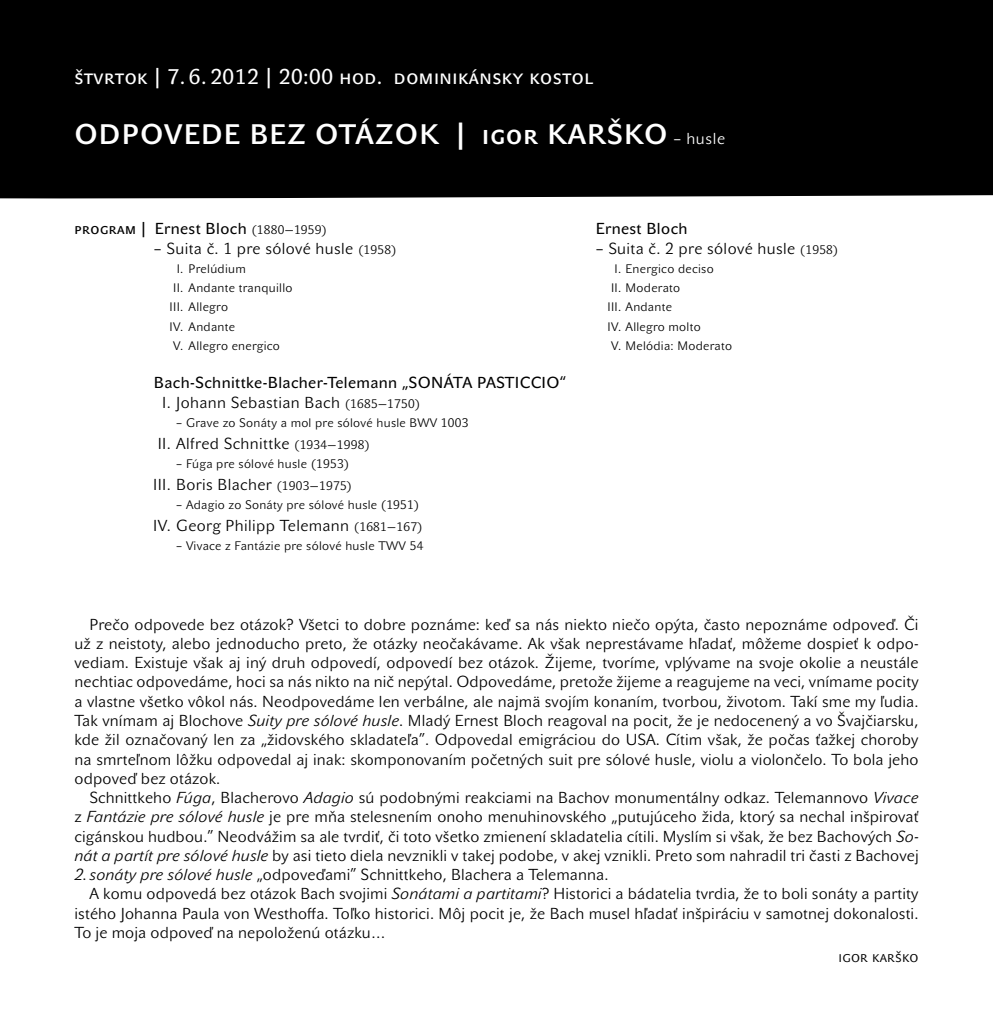
<style>
.page{position:relative;width:993px;height:1032px;background:#fff}
.page>*{position:absolute;margin:0;border:0;box-sizing:border-box;transform-origin:0 0}
.t1{font:28px "John Sans Medium Pro";letter-spacing:.04em;color:#fff}
.t2{font:21px "John Sans Text Pro";letter-spacing:.025em;color:#fff}
.t3{font:15.75px/19.2px "John Sans Lite Pro";letter-spacing:.01em;color:#000;text-align:justify}
.t4{font:15.75px "John Sans Text Pro";letter-spacing:.025em;color:#000}
.t5{font:12.25px/19.2px "John Sans Lite Pro";letter-spacing:.025em;color:#000}
.s1{font-family:"John Sans Lite Pro";font-size:15.75px}
.s2{font-family:"John Sans Lite Pro";font-size:12.25px}
.s3{font-size:12.25px}
.s4{font-style:italic}
</style>
<div class="page">
<div style="left:0;top:0;width:992px;height:198px;background:#000"></div>
<h2 class="t2" style="left:74px;top:65px;width:520px">štvrtok | 7. 6. 2012 | 20:00 hod. dominikánsky kostol</h2>
<h1 class="t1" style="left:74px;top:118px;width:652px">ODPOVEDE BEZ OTÁZOK | igor KARŠKO <span class="s1">– husle</span></h1>
<p class="t4" style="left:74px;top:220px;width:254px">program | Ernest Bloch <span class="s2">(1880—1959)</span></p>
<p class="t3" style="left:154px;top:239px;width:244px">– Suita č. 1 pre sólové husle <span class="s3">(1958)</span></p>
<p class="t5" style="left:169px;top:259px;width:124px;text-indent:7px">I. Prelúdium<br>II. Andante tranquillo<br>III. Allegro<br>IV. Andante<br>V. Allegro energico</p>
<p class="t4" style="left:154px;top:374px;width:413px">Bach-Schnittke-Blacher-Telemann „SONÁTA PASTICCIO“</p>
<p class="t3" style="left:162px;top:393px;width:259px">I. Johann Sebastian Bach <span class="s3">(1685—1750)</span></p>
<p class="t5" style="left:176px;top:413px;width:294px">– Grave zo Sonáty a mol pre sólové husle BWV 1003</p>
<p class="t3" style="left:158px;top:434px;width:213px">II. Alfred Schnittke <span class="s3">(1934—1998)</span></p>
<p class="t5" style="left:176px;top:454px;width:174px">– Fúga pre sólové husle (1953)</p>
<p class="t3" style="left:153px;top:475px;width:200px">III. Boris Blacher <span class="s3">(1903—1975)</span></p>
<p class="t5" style="left:176px;top:495px;width:244px">– Adagio zo Sonáty pre sólové husle (1951)</p>
<p class="t3" style="left:153px;top:516px;width:271px">IV. Georg Philipp Telemann <span class="s3">(1681—167)</span></p>
<p class="t5" style="left:176px;top:536px;width:248px">– Vivace z Fantázie pre sólové husle TWV 54</p>
<p class="t4" style="left:595px;top:220px;width:93px">Ernest Bloch</p>
<p class="t3" style="left:595px;top:239px;width:244px">– Suita č. 2 pre sólové husle <span class="s3">(1958)</span></p>
<p class="t5" style="left:607px;top:259px;width:126px;text-indent:7px">I. Energico deciso<br>II. Moderato<br>III. Andante<br>IV. Allegro molto<br>V. Melódia: Moderato</p>
<p class="t3" style="left:74px;top:615px;width:845px;text-indent:15px">Prečo odpovede bez otázok? Všetci to dobre poznáme: keď sa nás niekto niečo opýta, často nepoznáme odpoveď. Či už z neistoty, alebo jednoducho preto, že otázky neočakávame. Ak však neprestávame hľadať, môžeme dospieť k odpo&shy;vediam. Existuje však aj iný druh odpovedí, odpovedí bez otázok. Žijeme, tvoríme, vplývame na svoje okolie a neustále nechtiac odpovedáme, hoci sa nás nikto na nič nepýtal. Odpovedáme, pretože žijeme a reagujeme na veci, vnímame pocity a vlastne všetko vôkol nás. Neodpovedáme len verbálne, ale najmä svojím konaním, tvorbou, životom. Takí sme my ľudia.<br>Tak vnímam aj Blochove <span class="s4">Suity pre sólové husle</span>. Mladý Ernest Bloch reagoval na pocit, že je nedocenený a vo Švajčiarsku, kde žil označovaný len za „židovského skladateľa”. Odpovedal emigráciou do USA. Cítim však, že počas ťažkej choroby na smrteľnom lôžku odpovedal aj inak: skomponovaním početných suit pre sólové husle, violu a violončelo. To bola jeho odpoveď bez otázok.</p>
<p class="t3" style="left:74px;top:788px;width:845px;text-indent:15px">Schnittkeho <span class="s4">Fúga</span>, Blacherovo <span class="s4">Adagio</span> sú podobnými reakciami na Bachov monumentálny odkaz. Telemannovo <span class="s4">Vivace </span>z <span class="s4">Fantázie pre sólové husle</span> je pre mňa stelesnením onoho menuhinovského „putujúceho žida, ktorý sa nechal inšpirovať cigánskou hudbou.” Neodvážim sa ale tvrdiť, či toto všetko zmienení skladatelia cítili. Myslím si však, že bez Bachových <span class="s4">So&shy;nát a partít pre sólové husle</span> by asi tieto diela nevznikli v takej podobe, v akej vznikli. Preto som nahradil tri časti z Bachovej</p>
<p class="t3" style="left:74px;top:865px;width:535px"><span class="s4">2. sonáty pre sólové husle</span> „odpoveďami” Schnittkeho, Blachera a Telemanna.</p>
<p class="t3" style="left:89px;top:884px;width:830px">A komu odpovedá bez otázok Bach svojimi <span class="s4">Sonátami a partitami</span>? Historici a bádatelia tvrdia, že to boli sonáty a partity</p>
<p class="t3" style="left:74px;top:903px;width:845px">istého Johanna Paula von Westhoffa. Toľko historici. Môj pocit je, že Bach musel hľadať inšpiráciu v samotnej dokonalosti.</p>
<p class="t3" style="left:74px;top:923px;width:312px">To je moja odpoveď na nepoloženú otázku…</p>
<p class="t3" style="left:838px;top:947px;width:81px">igor karško</p>
</div>
